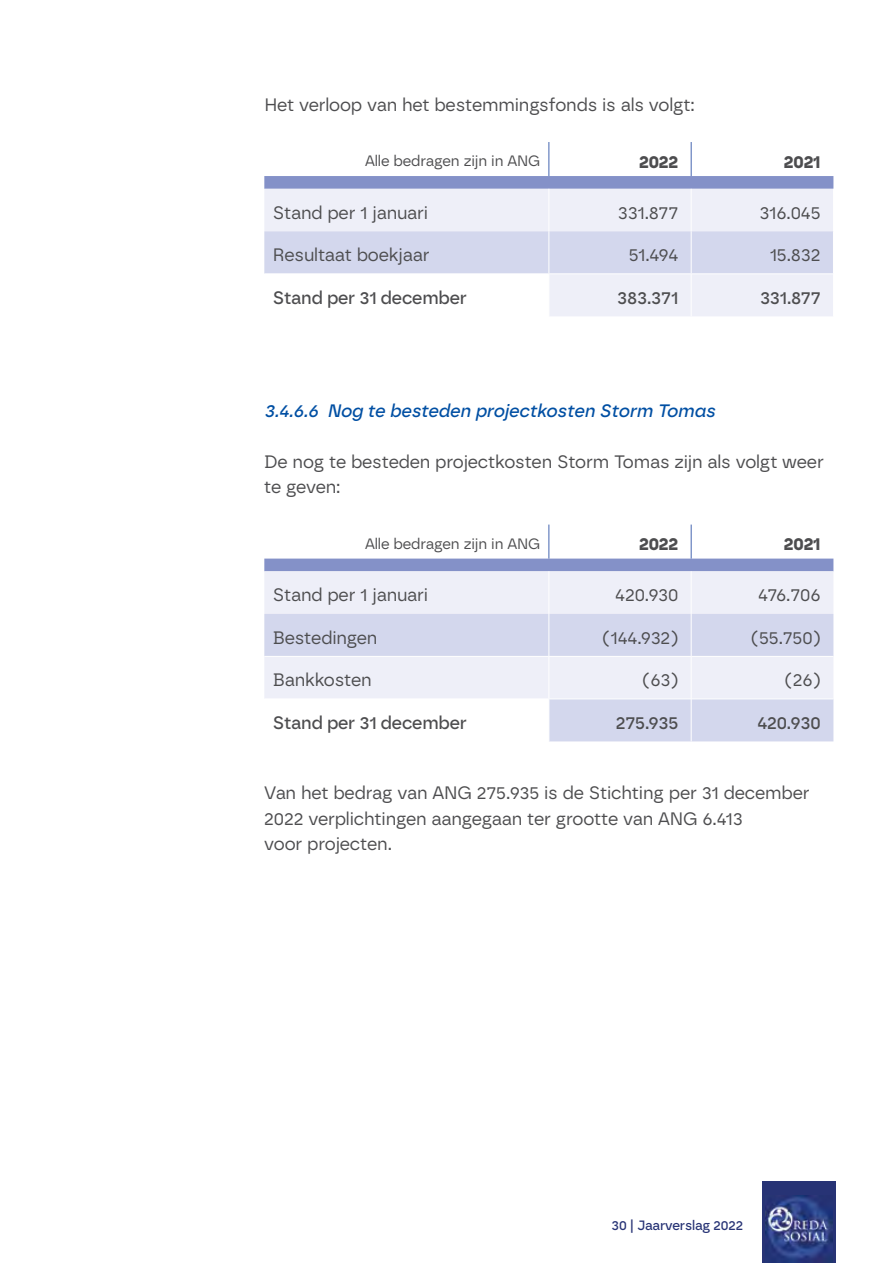
<style>
.page{position:relative;width:893px;height:1263px;background:#fff}
.page>*{position:absolute;margin:0;border:0;box-sizing:border-box;transform-origin:0 0}
.t1{font:18px/25.5px "Borna";letter-spacing:-.01em;color:#4d4d4f}
.t2{font:500 18px "Borna";letter-spacing:-.01em;color:#4d4d4f}
.t3{font:italic 500 18px "Borna";color:#004fa3}
.t4{font:700 18px "Borna";letter-spacing:-.01em;color:#4d4d4f}
.t5{font:15px "Borna";letter-spacing:-.01em;color:#4d4d4f}
.t6{font:500 13.5px "Borna";letter-spacing:-.01em;color:#273375}
</style>
<div class="page">
<div style="left:762px;top:1182px;width:73px;height:81px;background:#273375"></div>
<img style="left:765px;top:1195px;width:67px;height:67px">
<svg style="left:264px;top:176px;width:569px;height:13px"></svg>
<svg style="left:264px;top:189px;width:569px;height:127px;fill:#eeeff8"></svg>
<div style="left:264px;top:231px;width:569px;height:42px;background:#d3d7ed"></div>
<hr style="left:264px;top:273px;width:285px;height:1px;background:#fff">
<hr style="left:549px;top:273px;width:142px;height:1px;background:#fff">
<hr style="left:691px;top:273px;width:142px;height:1px;background:#fff">
<hr style="left:548px;top:231px;width:1px;height:42px;background:#fff">
<hr style="left:691px;top:231px;width:1px;height:42px;background:#fff">
<hr style="left:549px;top:142px;width:1px;height:34px;background:#4566b0">
<hr style="left:549px;top:274px;width:1px;height:42px;background:#fff">
<hr style="left:691px;top:274px;width:1px;height:42px;background:#fff">
<hr style="left:549px;top:189px;width:1px;height:42px;background:#fff">
<hr style="left:691px;top:189px;width:1px;height:42px;background:#fff">
<hr style="left:691px;top:142px;width:1px;height:34px;background:#4566b0">
<div style="left:264px;top:559px;width:569px;height:12px;background:#8491c8"></div>
<div style="left:264px;top:571px;width:569px;height:43px;background:#eeeff8"></div>
<svg style="left:264px;top:614px;width:569px;height:127px"></svg>
<hr style="left:264px;top:656px;width:285px;height:1px;background:#fff">
<hr style="left:549px;top:656px;width:142px;height:1px;background:#fff">
<hr style="left:691px;top:656px;width:142px;height:1px;background:#fff">
<hr style="left:264px;top:698px;width:285px;height:1px;background:#fff">
<hr style="left:549px;top:698px;width:142px;height:1px;background:#fff">
<hr style="left:691px;top:698px;width:142px;height:1px;background:#fff">
<hr style="left:548px;top:614px;width:1px;height:42px;background:#fff">
<hr style="left:548px;top:657px;width:1px;height:41px;background:#fff">
<hr style="left:549px;top:525px;width:1px;height:34px;background:#4566b0">
<hr style="left:549px;top:699px;width:1px;height:42px;background:#fff">
<hr style="left:549px;top:571px;width:1px;height:43px;background:#fff">
<hr style="left:691px;top:571px;width:1px;height:43px;background:#fff">
<hr style="left:691px;top:699px;width:1px;height:42px;background:#fff">
<hr style="left:691px;top:525px;width:1px;height:34px;background:#4566b0">
<hr style="left:691px;top:614px;width:1px;height:42px;background:#fff">
<hr style="left:691px;top:656px;width:1px;height:43px;background:#fff">
<p class="t1" style="left:264px;top:91px;width:432px">Het verloop van het bestemmingsfonds is als volgt:</p>
<p class="t5" style="left:365px;top:152px;width:177px">Alle bedragen zijn in ANG</p>
<p class="t4" style="left:639px;top:150px;width:41px">2022</p>
<p class="t4" style="left:784px;top:150px;width:38px">2021</p>
<p class="t1" style="left:273px;top:199px;width:157px">Stand per 1 januari</p>
<p class="t1" style="left:618px;top:199px;width:62px">331.877</p>
<p class="t1" style="left:759px;top:199px;width:63px">316.045</p>
<p class="t1" style="left:273px;top:242px;width:158px">Resultaat boekjaar</p>
<p class="t1" style="left:629px;top:242px;width:51px">51.494</p>
<p class="t1" style="left:770px;top:242px;width:52px">15.832</p>
<p class="t2" style="left:273px;top:286px;width:195px">Stand per 31 december</p>
<p class="t2" style="left:617px;top:286px;width:63px">383.371</p>
<p class="t2" style="left:760px;top:286px;width:62px">331.877</p>
<p class="t3" style="left:264px;top:399px;width:452px">3.4.6.6 Nog te besteden projectkosten Storm Tomas</p>
<p class="t1" style="left:264px;top:448px;width:561px">De nog te besteden projectkosten Storm Tomas zijn als volgt weer te geven:</p>
<p class="t5" style="left:365px;top:534px;width:177px">Alle bedragen zijn in ANG</p>
<p class="t4" style="left:639px;top:533px;width:41px">2022</p>
<p class="t4" style="left:784px;top:533px;width:38px">2021</p>
<p class="t1" style="left:273px;top:582px;width:157px">Stand per 1 januari</p>
<p class="t1" style="left:615px;top:582px;width:65px">420.930</p>
<p class="t1" style="left:758px;top:582px;width:64px">476.706</p>
<p class="t1" style="left:273px;top:624px;width:106px">Bestedingen</p>
<p class="t1" style="left:602px;top:624px;width:77px">(144.932)</p>
<p class="t1" style="left:751px;top:624px;width:71px">(55.750)</p>
<p class="t1" style="left:273px;top:667px;width:100px">Bankkosten</p>
<p class="t1" style="left:643px;top:667px;width:37px">(63)</p>
<p class="t1" style="left:785px;top:667px;width:37px">(26)</p>
<p class="t2" style="left:273px;top:711px;width:195px">Stand per 31 december</p>
<p class="t2" style="left:616px;top:711px;width:64px">275.935</p>
<p class="t2" style="left:757px;top:711px;width:65px">420.930</p>
<p class="t1" style="left:264px;top:780px;width:547px">Van het bedrag van ANG 275.935 is de Stichting per 31 december<br>2022 verplichtingen aangegaan ter grootte van ANG 6.413<br>voor projecten.</p>
<p class="t6" style="left:612px;top:1217px;width:133px">30 | Jaarverslag 2022</p>
</div>
